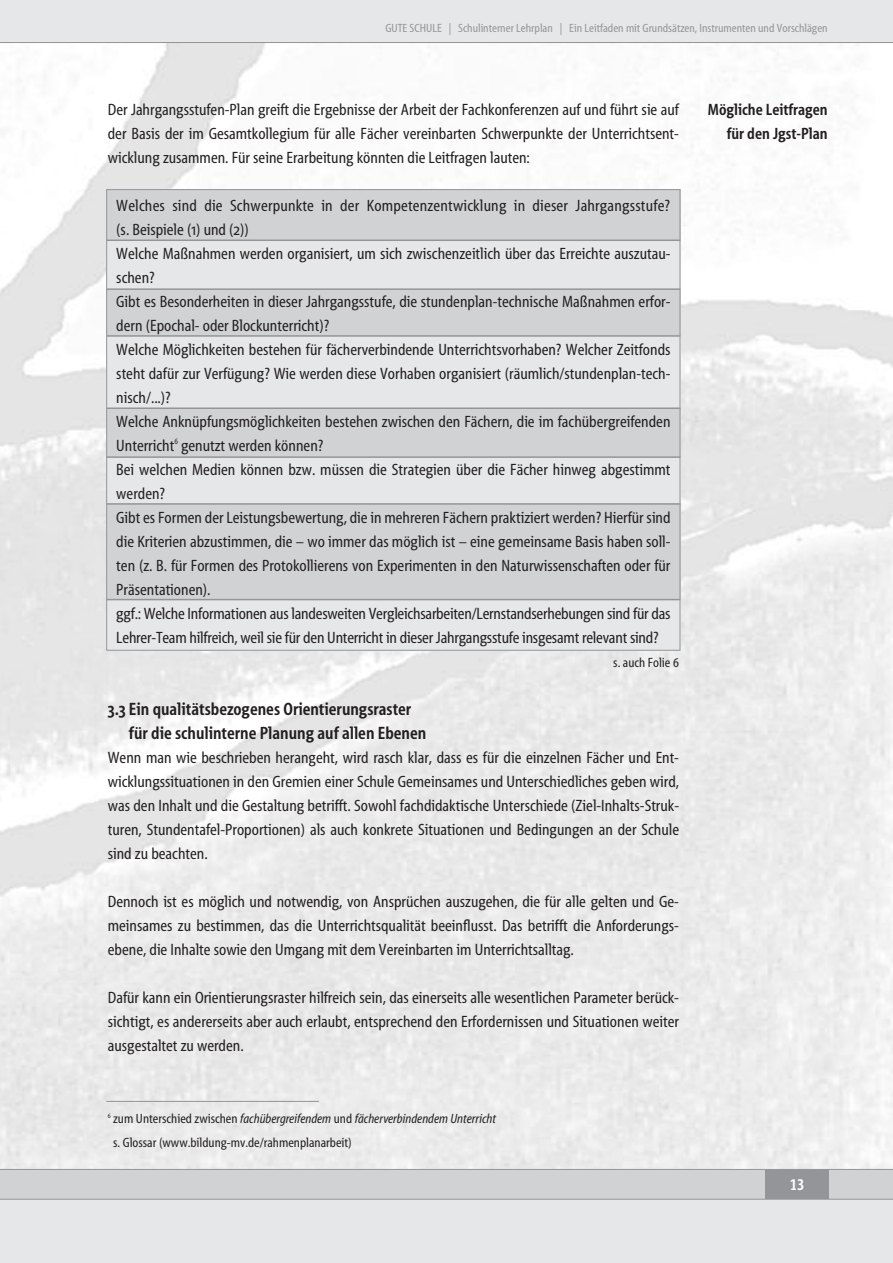
<style>
.page{position:relative;width:893px;height:1263px;background:#fff}
.page>*{position:absolute;margin:0;border:0;box-sizing:border-box;transform-origin:0 0}
.t1{font:700 18px/24px "The Berlin";color:#231f20}
.t2{font:16.5px/24px "The Berlin";color:#231f20;text-align:justify}
.t3{font:700 16.5px/24px "The Berlin";color:#231f20;text-align:right}
.t4{font:16.5px "The Berlin Bold Table";color:#fff}
.t5{font:13.5px/24px "The Berlin";color:#231f20}
.t6{font:12px "The Berlin";color:#939598}
.s1{font-style:italic}
</style>
<div class="page">
<div style="left:0;top:1199px;width:893px;height:64px;background:#e6e7e9"></div>
<div style="left:0;top:1169px;width:893px;height:30px;background:#d1d2d4"></div>
<div style="left:0;top:0;width:893px;height:43px;background:#e6e7e9"></div>
<div style="left:765px;top:1169px;width:64px;height:30px;background:#939598"></div>
<hr style="left:0;top:42px;width:893px;height:1px;background:#939598">
<div style="left:106px;top:189px;width:574px;height:51px;background:#d1d2d4"></div>
<div style="left:106px;top:240px;width:574px;height:49px;background:#e6e7e9"></div>
<div style="left:106px;top:289px;width:574px;height:47px;background:#d1d2d4"></div>
<div style="left:106px;top:336px;width:574px;height:72px;background:#e6e7e9"></div>
<div style="left:106px;top:408px;width:574px;height:49px;background:#d1d2d4"></div>
<div style="left:106px;top:457px;width:574px;height:47px;background:#e6e7e9"></div>
<div style="left:106px;top:504px;width:574px;height:96px;background:#d1d2d4"></div>
<div style="left:106px;top:600px;width:574px;height:51px;background:#e6e7e9"></div>
<hr style="left:106px;top:239px;width:574px;height:2px;background:#939598">
<hr style="left:106px;top:288px;width:574px;height:2px;background:#939598">
<hr style="left:106px;top:335px;width:574px;height:2px;background:#939598">
<hr style="left:106px;top:407px;width:574px;height:2px;background:#939598">
<hr style="left:106px;top:456px;width:574px;height:2px;background:#939598">
<hr style="left:106px;top:503px;width:574px;height:2px;background:#939598">
<hr style="left:106px;top:599px;width:574px;height:1px;background:#939598">
<hr style="left:0;top:1169px;width:893px;height:1px;background:#939598">
<hr style="left:0;top:1199px;width:893px;height:1px;background:#939598">
<hr style="left:106px;top:1101px;width:213px;height:1px;background:#939598">
<p class="t6" style="left:385px;top:24px;width:444px">GUTE SCHULE | Schulinterner Lehrplan | Ein Leitfaden mit Grundsätzen, Instrumenten und Vorschlägen</p>
<p class="t2" style="left:108px;top:99px;width:573px">Der Jahrgangsstufen-Plan greift die Ergebnisse der Arbeit der Fachkonferenzen auf und führt sie auf der Basis der im Gesamtkollegium für alle Fächer vereinbarten Schwerpunkte der Unterrichtsent&shy;wicklung zusammen. Für seine Erarbeitung könnten die Leitfragen lauten:</p>
<p class="t2" style="left:116px;top:195px;width:556px;text-align:left">Welches sind die Schwerpunkte in der Kompetenzentwicklung in dieser Jahrgangsstufe? (s. Beispiele (1) und (2))<br>Welche Maßnahmen werden organisiert, um sich zwischenzeitlich über das Erreichte auszutau&shy;schen?<br>Gibt es Besonderheiten in dieser Jahrgangsstufe, die stundenplan-technische Maßnahmen erfor&shy;dern (Epochal- oder Blockunterricht)?<br>Welche Möglichkeiten bestehen für fächerverbindende Unterrichtsvorhaben? Welcher Zeitfonds steht dafür zur Verfügung? Wie werden diese Vorhaben organisiert (räumlich/stundenplan-tech&shy;nisch/...)?<br>Welche Anknüpfungsmöglichkeiten bestehen zwischen den Fächern, die im fachübergreifenden Unterricht<sup>6</sup> genutzt werden können?<br>Bei welchen Medien können bzw. müssen die Strategien über die Fächer hinweg abgestimmt werden?<br>Gibt es Formen der Leistungsbewertung, die in mehreren Fächern praktiziert werden? Hierfür sind die Kriterien abzustimmen, die – wo immer das möglich ist – eine gemeinsame Basis haben soll&shy;ten (z. B. für Formen des Protokollierens von Experimenten in den Naturwissenschaften oder für Präsentationen).<br>ggf.: Welche Informationen aus landesweiten Vergleichsarbeiten/Lernstandserhebungen sind für das Lehrer-Team hilfreich, weil sie für den Unterricht in dieser Jahrgangsstufe insgesamt relevant sind?</p>
<p class="t5" style="left:613px;top:651px;width:67px">s. auch Folie 6</p>
<p class="t1" style="left:129px;top:698px;width:299px;text-indent:-21px">3.3 Ein qualitätsbezogenes Orientierungsraster für die schulinterne Planung auf allen Ebenen</p>
<p class="t2" style="left:108px;top:747px;width:573px">Wenn man wie beschrieben herangeht, wird rasch klar, dass es für die einzelnen Fächer und Ent&shy;wicklungssituationen in den Gremien einer Schule Gemeinsames und Unterschiedliches geben wird, was den Inhalt und die Gestaltung betrifft. Sowohl fachdidaktische Unterschiede (Ziel-Inhalts-Struk&shy;turen, Stundentafel-Proportionen) als auch konkrete Situationen und Bedingungen an der Schule sind zu beachten.</p>
<p class="t2" style="left:108px;top:891px;width:573px">Dennoch ist es möglich und notwendig, von Ansprüchen auszugehen, die für alle gelten und Ge&shy;meinsames zu bestimmen, das die Unterrichtsqualität beeinflusst. Das betrifft die Anforderungs&shy;ebene, die Inhalte sowie den Umgang mit dem Vereinbarten im Unterrichtsalltag.</p>
<p class="t2" style="left:108px;top:987px;width:573px">Dafür kann ein Orientierungsraster hilfreich sein, das einerseits alle wesentlichen Parameter berück&shy;sichtigt, es andererseits aber auch erlaubt, entsprechend den Erfordernissen und Situationen weiter ausgestaltet zu werden.</p>
<p class="t5" style="left:113px;top:1107px;width:384px;text-indent:-5px"><sup>6</sup> zum Unterschied zwischen <span class="s1">fachübergreifendem</span> und <span class="s1">fächerverbindendem Unterricht </span>s. Glossar (www.bildung-mv.de/rahmenplanarbeit)</p>
<p class="t3" style="left:708px;top:99px;width:121px">Mögliche Leitfragen für den Jgst-Plan</p>
<p class="t4" style="left:790px;top:1178px;width:16px">13</p>
</div>
